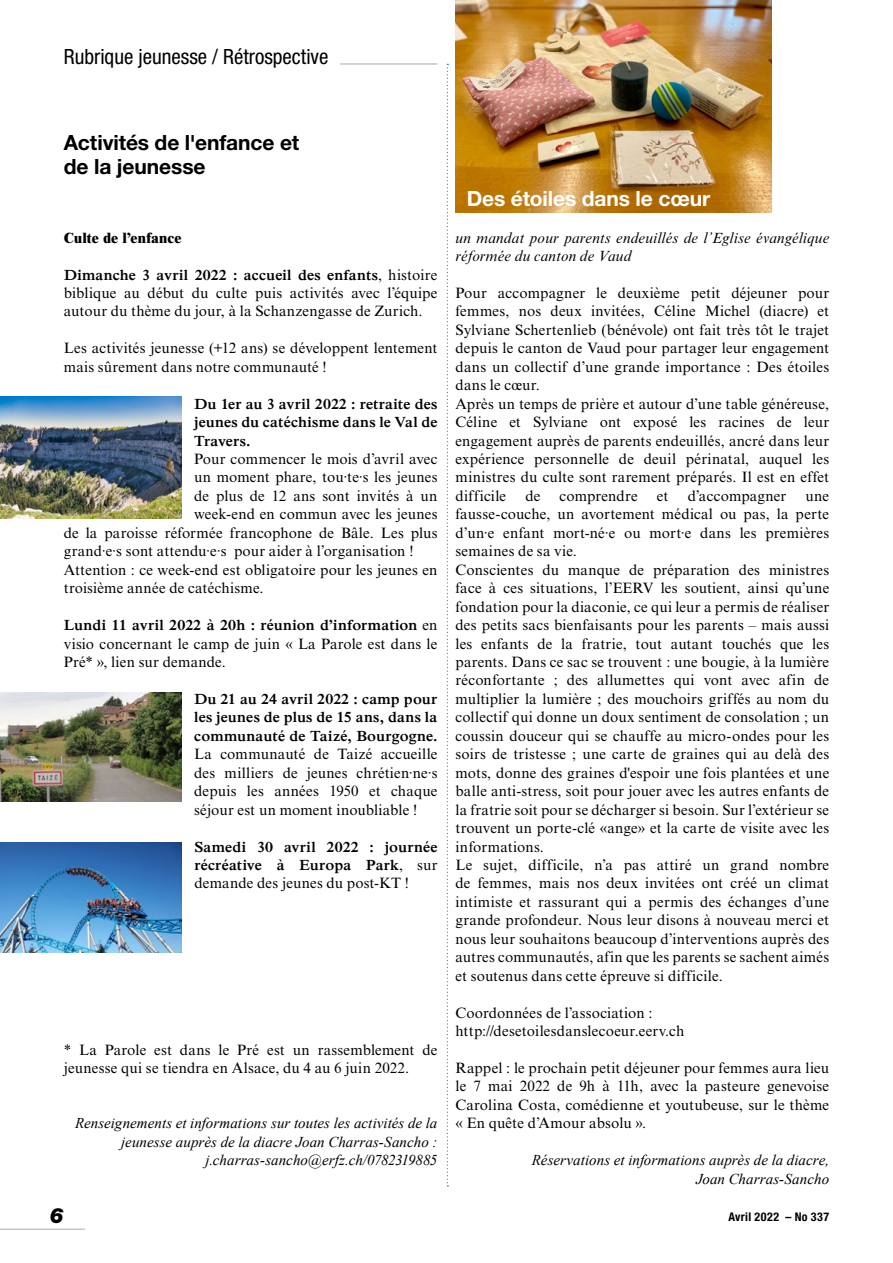
<style>
.page{position:relative;width:893px;height:1263px;background:#fff}
.page>*{position:absolute;margin:0;border:0;box-sizing:border-box;transform-origin:0 0}
.t1{font:700 21px/23.2px "Helvetica Neue LT Pro";letter-spacing:-.005em;color:#000}
.t2{font:condensed 21px "Helvetica Neue LT Pro";color:#000}
.t3{font:700 21px "Helvetica Neue LT Pro";letter-spacing:-.005em;color:#fff}
.t4{font:italic 900 21px "Helvetica Neue LT Pro";color:#000}
.t5{font:15px/18.5px "Times NRMT Pro";letter-spacing:.01em;color:#000}
.t6{font:600 15px/18.5px "Times NRMT Pro";letter-spacing:.01em;color:#000;text-align:justify}
.t7{font:italic 15px/18.5px "Times New Roman";letter-spacing:.005em;color:#000;text-align:right}
.t8{font:italic 15px/18.5px "Times NRMT Pro";letter-spacing:.015em;color:#000}
.t9{font:800 15px "Times NRMT Pro";letter-spacing:.005em;color:#000}
.t10{font:700 condensed 12px "Helvetica Neue LT Pro";letter-spacing:.035em;color:#000}
.s1{font-weight:600}
.s2{font-weight:400}
</style>
<div class="page">
<hr style="left:340px;top:63px;width:97px;height:2px;background:#c6c6c6">
<img style="left:455px;top:0;width:317px;height:213px">
<hr style="left:0;top:1228px;width:85px;height:2px;background:#c6c6c6">
<img style="left:0;top:692px;width:181px;height:109px">
<img style="left:0;top:397px;width:181px;height:121px">
<img style="left:0;top:843px;width:182px;height:109px">
<svg style="left:447px;top:64px;width:1px;height:1122px"></svg>
<h1 class="t2" style="left:64px;top:44px;width:266px">Rubrique jeunesse / Rétrospective</h1>
<h1 class="t1" style="left:64px;top:131px;width:237px">Activités de l'enfance et de la jeunesse</h1>
<p class="t9" style="left:64px;top:229px;width:119px">Culte de l’enfance</p>
<p class="t5" style="left:64px;top:266px;width:375px;text-align:justify"><span class="s1">Dimanche 3 avril 2022 : accueil des enfants</span>, histoire biblique au début du culte puis activités avec l’équipe autour du thème du jour, à la Schanzengasse de Zurich.</p>
<p class="t5" style="left:64px;top:340px;width:375px">Les activités jeunesse (+12 ans) se développent lentement mais sûrement dans notre communauté !</p>
<p class="t6" style="left:194px;top:395px;width:245px">Du 1er au 3 avril 2022 : retraite des jeunes du catéchisme dans le Val de Travers.</p>
<p class="t5" style="left:194px;top:451px;width:245px">Pour commencer le mois d’avril avec</p>
<p class="t5" style="left:194px;top:469px;width:245px">un moment phare, tou·te·s les jeunes</p>
<p class="t5" style="left:194px;top:487px;width:245px">de plus de 12 ans sont invités à un</p>
<p class="t5" style="left:194px;top:506px;width:245px">week-end en commun avec les jeunes</p>
<p class="t5" style="left:64px;top:524px;width:375px">de la paroisse réformée francophone de Bâle. Les plus</p>
<p class="t5" style="left:64px;top:543px;width:351px">grand·e·s sont attendu·e·s pour aider à l’organisation !</p>
<p class="t5" style="left:64px;top:561px;width:375px">Attention : ce week-end est obligatoire pour les jeunes en</p>
<p class="t5" style="left:64px;top:580px;width:201px">troisième année de catéchisme.</p>
<p class="t5" style="left:64px;top:617px;width:375px;text-align:justify"><span class="s1">Lundi 11 avril 2022 à 20h : réunion d’information</span> en visio concernant le camp de juin « La Parole est dans le Pré* », lien sur demande.</p>
<p class="t6" style="left:194px;top:690px;width:245px">Du 21 au 24 avril 2022 : camp pour les jeunes de plus de 15 ans, dans la communauté de Taizé, Bourgogne.</p>
<p class="t5" style="left:194px;top:746px;width:245px;text-align:justify">La communauté de Taizé accueille des milliers de jeunes chrétien·ne·s depuis les années 1950 et chaque séjour est un moment inoubliable !</p>
<p class="t6" style="left:194px;top:838px;width:245px">Samedi 30 avril 2022 : journée récréative à Europa Park<span class="s2">, sur demande des jeunes du post-KT !</span></p>
<p class="t5" style="left:64px;top:1041px;width:375px">* La Parole est dans le Pré est un rassemblement de jeunesse qui se tiendra en Alsace, du 4 au 6 juin 2022.</p>
<p class="t7" style="left:75px;top:1114px;width:364px">Renseignements et informations sur toutes les activités de la jeunesse auprès de la diacre Joan Charras-Sancho : j.charras-sancho@erfz.ch/0782319885</p>
<h1 class="t3" style="left:467px;top:185px;width:245px">Des étoiles dans le cœur</h1>
<p class="t8" style="left:455px;top:229px;width:375px">un mandat pour parents endeuillés de l’Eglise évangélique réformée du canton de Vaud</p>
<p class="t5" style="left:455px;top:284px;width:375px">Pour accompagner le deuxième petit déjeuner pour femmes, nos deux invitées, Céline Michel (diacre) et Sylviane Schertenlieb (bénévole) ont fait très tôt le trajet depuis le canton de Vaud pour partager leur engagement dans un collectif d’une grande importance : Des étoiles dans le cœur.<br>Après un temps de prière et autour d’une table généreuse, Céline et Sylviane ont exposé les racines de leur engagement auprès de parents endeuillés, ancré dans leur expérience personnelle de deuil périnatal, auquel les ministres du culte sont rarement préparés. Il est en effet difficile</p>
<p class="t5" style="left:525px;top:487px;width:17px">de</p>
<p class="t5" style="left:559px;top:487px;width:80px">comprendre</p>
<p class="t5" style="left:657px;top:487px;width:13px">et</p>
<p class="t5" style="left:688px;top:487px;width:100px">d’accompagner</p>
<p class="t5" style="left:455px;top:487px;width:375px;text-indent:350px">une fausse-couche, un avortement médical ou pas, la perte d’un·e enfant mort-né·e ou mort·e dans les premières semaines de sa vie.<br>Conscientes du manque de préparation des ministres face à ces situations, l’EERV les soutient, ainsi qu’une fondation pour la diaconie, ce qui leur a permis de réaliser des petits sacs bienfaisants pour les parents – mais aussi les enfants de la fratrie, tout autant touchés que les parents. Dans ce sac se trouvent : une bougie, à la lumière réconfortante ; des allumettes qui vont avec afin de multiplier la lumière ; des mouchoirs griffés au nom du collectif qui donne un doux sentiment de consolation ; un coussin douceur qui se chauffe au micro-ondes pour les soirs de tristesse ; une carte de graines qui au delà des mots, donne des graines d'espoir une fois plantées et une balle anti-stress, soit pour jouer avec les autres enfants de la fratrie soit pour se décharger si besoin. Sur l’extérieur se trouvent un porte-clé «ange» et la carte de visite avec les informations.<br>Le sujet, difficile, n’a pas attiré un grand nombre de femmes, mais nos deux invitées ont créé un climat intimiste et rassurant qui a permis des échanges d’une grande profondeur. Nous leur disons à nouveau merci et nous leur souhaitons beaucoup d’interventions auprès des autres communautés, afin que les parents se sachent aimés et soutenus dans cette épreuve si difficile.</p>
<p class="t5" style="left:455px;top:1004px;width:230px">Coordonnées de l’association : http://desetoilesdanslecoeur.eerv.ch</p>
<p class="t5" style="left:455px;top:1059px;width:375px;text-align:justify">Rappel : le prochain petit déjeuner pour femmes aura lieu le 7 mai 2022 de 9h à 11h, avec la pasteure genevoise Carolina Costa, comédienne et youtubeuse, sur le thème « En quête d’Amour absolu ».</p>
<p class="t7" style="left:532px;top:1150px;width:299px">Réservations et informations auprès de la diacre,<br>Joan Charras-Sancho</p>
<h1 class="t4" style="left:50px;top:1202px;width:16px">6</h1>
<p class="t10" style="left:728px;top:1209px;width:102px">Avril 2022 – No 337</p>
</div>
